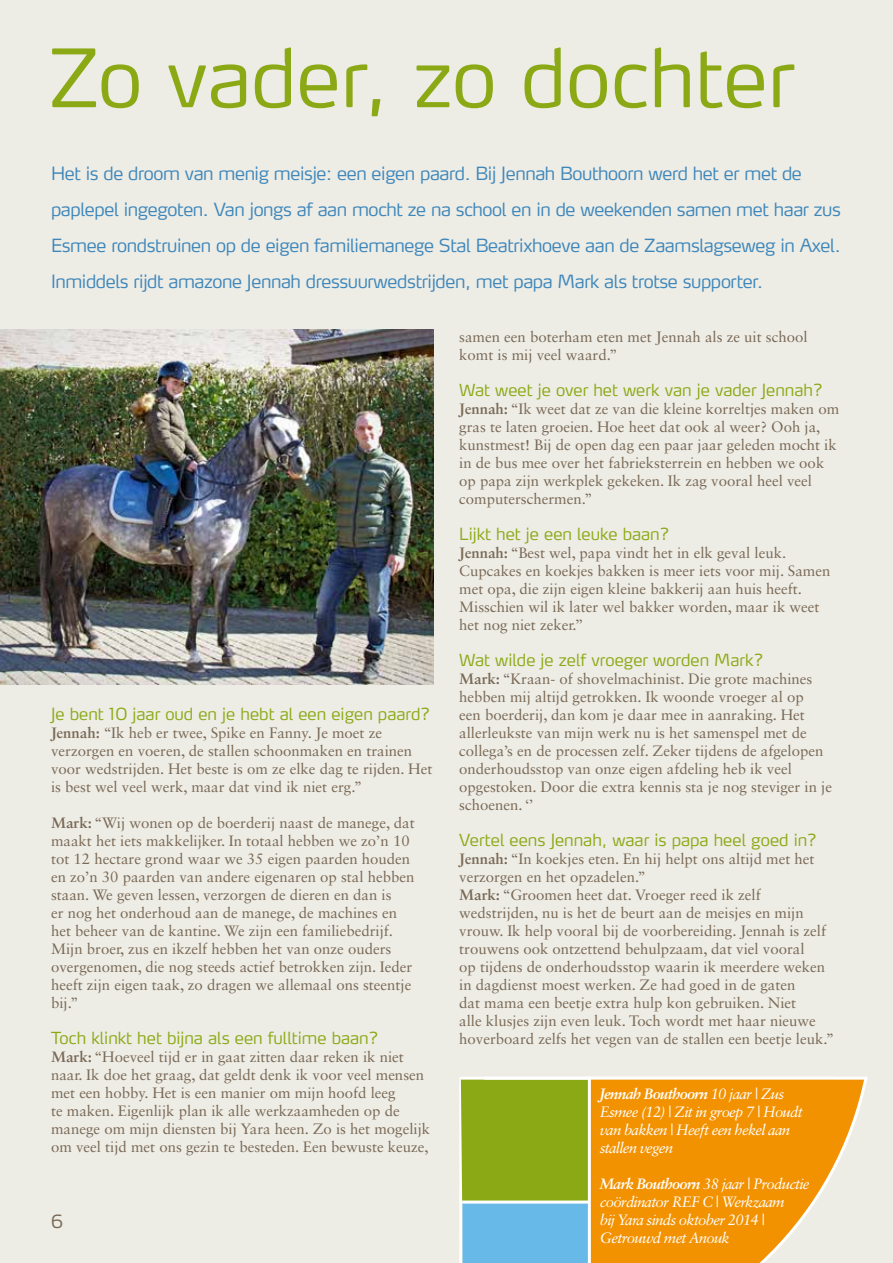
<style>
.page{position:relative;width:893px;height:1263px;background:#edece5}
.page>*{position:absolute;margin:0;border:0;box-sizing:border-box;transform-origin:0 0}
.t1{font:300 79.5px "Max LF";color:#8ba915}
.t2{font:300 18px/36px "Max LF";letter-spacing:-.02em;color:#3e87bb}
.t3{font:300 18px "Max LF";color:#796956}
.t4{font:300 16.5px "Max LF";color:#8ba915}
.t5{font:15px/18px "Sabon LT Std";color:#796956}
.t6{font:italic 15px/18px "Sabon LT Std";letter-spacing:-.05em;color:#fff}
.s1{font-weight:700}
</style>
<div class="page">
<svg style="left:459px;top:1076px;width:127px;height:187px;background:#85b161"></svg>
<svg style="left:586px;top:1076px;width:282px;height:187px;background:#f2a32a"></svg>
<hr style="left:484px;top:1077px;width:383px;height:3px;background:#fff">
<img style="left:0;top:329px;width:434px;height:355px">
<hr style="left:892px;top:0;width:1px;height:128px;background:#67b9e8">
<h1 class="t1" style="left:49px;top:28px;width:747px">Zo vader, zo dochter</h1>
<p class="t2" style="left:51px;top:155px;width:791px">Het is de droom van menig meisje: een eigen paard. Bij Jennah Bouthoorn werd het er met de paplepel ingegoten. Van jongs af aan mocht ze na school en in de weekenden samen met haar zus Esmee rondstruinen op de eigen familiemanege Stal Beatrixhoeve aan de Zaamslagseweg in Axel.<br>Inmiddels rijdt amazone Jennah dressuurwedstrijden, met papa Mark als trotse supporter.</p>
<p class="t4" style="left:51px;top:704px;width:381px">Je bent 10 jaar oud en je hebt al een eigen paard?</p>
<p class="t5" style="left:51px;top:724px;width:383px"><span class="s1">Jennah:</span> ‘‘Ik heb er twee, Spike en Fanny. Je moet ze verzorgen en voeren, de stallen schoonmaken en trainen voor wedstrijden. Het beste is om ze elke dag te rijden. Het is best wel veel werk, maar dat vind ik niet erg.’’</p>
<p class="t5" style="left:51px;top:814px;width:365px"><span class="s1">Mark:</span> ‘‘Wij wonen op de boerderij naast de manege, dat maakt het iets makkelijker. In totaal hebben we zo’n 10 tot 12 hectare grond waar we 35 eigen paarden houden en zo’n 30 paarden van andere eigenaren op stal hebben staan. We geven lessen, verzorgen de dieren en dan is<br>er nog het onderhoud aan de manege, de machines en het beheer van de kantine. We zijn een familiebedrijf.<br>Mijn broer, zus en ikzelf hebben het van onze ouders overgenomen, die nog steeds actief betrokken zijn. Ieder heeft zijn eigen taak, zo dragen we allemaal ons steentje bij.’’</p>
<p class="t4" style="left:51px;top:1028px;width:329px">Toch klinkt het bijna als een fulltime baan?</p>
<p class="t5" style="left:51px;top:1048px;width:381px"><span class="s1">Mark:</span> ‘‘Hoeveel tijd er in gaat zitten daar reken ik niet naar. Ik doe het graag, dat geldt denk ik voor veel mensen met een hobby. Het is een manier om mijn hoofd leeg<br>te maken. Eigenlijk plan ik alle werkzaamheden op de manege om mijn diensten bij Yara heen. Zo is het mogelijk om veel tijd met ons gezin te besteden. Een bewuste keuze,</p>
<p class="t3" style="left:51px;top:1210px;width:14px">6</p>
<p class="t5" style="left:459px;top:328px;width:350px">samen een boterham eten met Jennah als ze uit school komt is mij veel waard.’’</p>
<p class="t4" style="left:459px;top:380px;width:365px">Wat weet je over het werk van je vader Jennah?</p>
<p class="t5" style="left:459px;top:400px;width:381px"><span class="s1">Jennah:</span> ‘‘Ik weet dat ze van die kleine korreltjes maken om gras te laten groeien. Hoe heet dat ook al weer? Ooh ja, kunstmest! Bij de open dag een paar jaar geleden mocht ik in de bus mee over het fabrieksterrein en hebben we ook op papa zijn werkplek gekeken. Ik zag vooral heel veel computerschermen.’’</p>
<p class="t4" style="left:459px;top:524px;width:212px">Lijkt het je een leuke baan?</p>
<p class="t5" style="left:459px;top:544px;width:373px"><span class="s1">Jennah:</span> ‘‘Best wel, papa vindt het in elk geval leuk.<br>Cupcakes en koekjes bakken is meer iets voor mij. Samen met opa, die zijn eigen kleine bakkerij aan huis heeft.<br>Misschien wil ik later wel bakker worden, maar ik weet het nog niet zeker.’’</p>
<p class="t4" style="left:459px;top:650px;width:306px">Wat wilde je zelf vroeger worden Mark?</p>
<p class="t5" style="left:459px;top:670px;width:374px"><span class="s1">Mark:</span> ‘‘Kraan- of shovelmachinist. Die grote machines hebben mij altijd getrokken. Ik woonde vroeger al op<br>een boerderij, dan kom je daar mee in aanraking. Het allerleukste van mijn werk nu is het samenspel met de collega’s en de processen zelf. Zeker tijdens de afgelopen onderhoudsstop van onze eigen afdeling heb ik veel opgestoken. Door die extra kennis sta je nog steviger in je schoenen. ‘’</p>
<p class="t4" style="left:459px;top:830px;width:359px">Vertel eens Jennah, waar is papa heel goed in?</p>
<p class="t5" style="left:459px;top:850px;width:376px"><span class="s1">Jennah:</span> ‘‘In koekjes eten. En hij helpt ons altijd met het verzorgen en het opzadelen.’’<br><span class="s1">Mark:</span> ‘‘Groomen heet dat. Vroeger reed ik zelf wedstrijden, nu is het de beurt aan de meisjes en mijn vrouw. Ik help vooral bij de voorbereiding. Jennah is zelf trouwens ook ontzettend behulpzaam, dat viel vooral<br>op tijdens de onderhoudsstop waarin ik meerdere weken in dagdienst moest werken. Ze had goed in de gaten<br>dat mama een beetje extra hulp kon gebruiken. Niet<br>alle klusjes zijn even leuk. Toch wordt met haar nieuwe hoverboard zelfs het vegen van de stallen een beetje leuk.’’</p>
<p class="t6" style="left:600px;top:1085px;width:204px"><span class="s1">Jennah Bouthoorn</span> 10 jaar | Zus<br>Esmee (12) | Zit in groep 7 | Houdt van bakken | Heeft een hekel aan stallen vegen</p>
<p class="t6" style="left:600px;top:1175px;width:211px"><span class="s1">Mark Bouthoorn</span> 38 jaar | Productie coördinator REF C | Werkzaam<br>bij Yara sinds oktober 2014 |<br>Getrouwd met Anouk</p>
</div>
